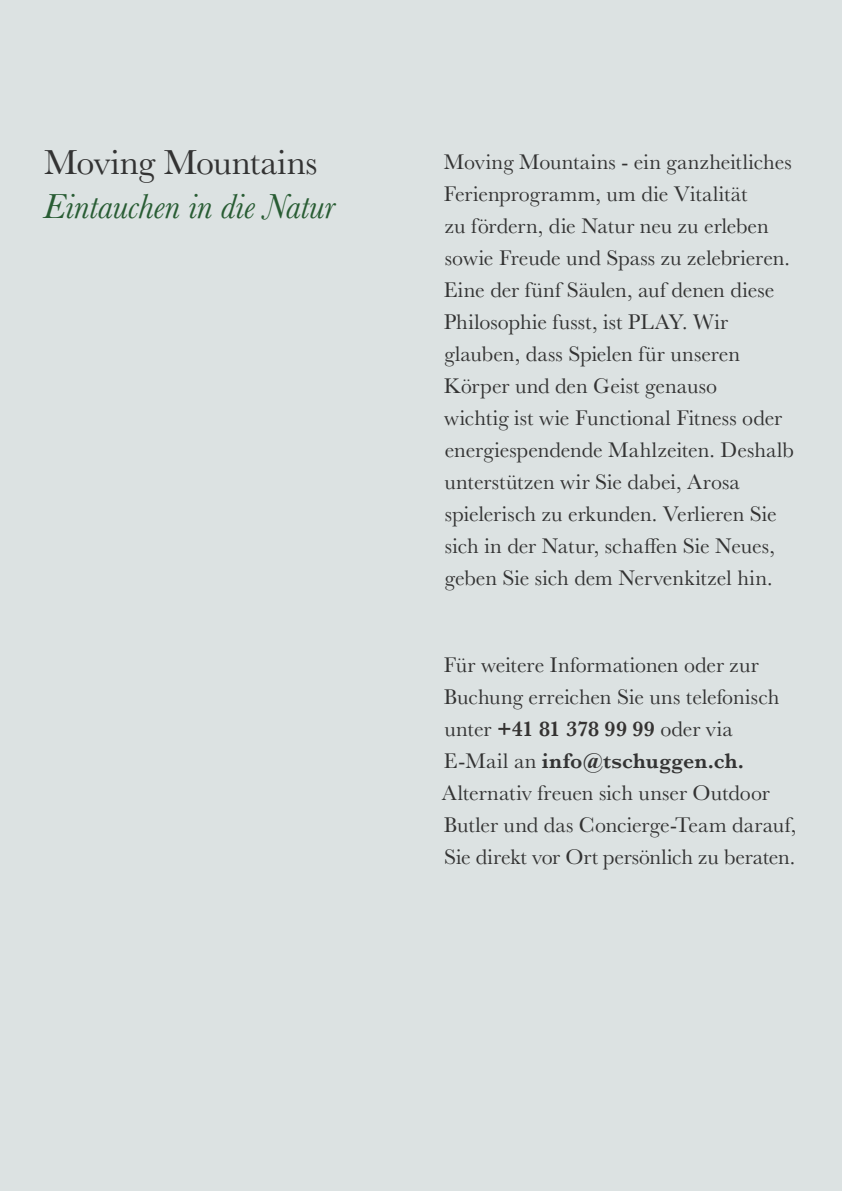
<style>
.page{position:relative;width:842px;height:1191px;background:#dce2e2}
.page>*{position:absolute;margin:0;border:0;box-sizing:border-box;transform-origin:0 0}
.t1{font:italic 36px "Baskerville";letter-spacing:-.005em;color:#285c33}
.t2{font:36px "Baskerville";letter-spacing:-.005em;color:#333}
.t3{font:22px/32px "Baskerville";color:#333}
.s1{font-weight:600;color:#343231}
.s2{font-weight:600}
</style>
<div class="page">
<h1 class="t2" style="left:44px;top:139px;width:275px">Moving Mountains</h1>
<h1 class="t1" style="left:43px;top:182px;width:293px">Eintauchen in die Natur</h1>
<p class="t3" style="left:444px;top:146px;width:352px">Moving Mountains - ein ganzheitliches Ferienprogramm, um die Vitalität<br>zu fördern, die Natur neu zu erleben sowie Freude und Spass zu zelebrieren.<br>Eine der fünf Säulen, auf denen diese Philosophie fusst, ist PLAY. Wir glauben, dass Spielen für unseren Körper und den Geist genauso<br>wichtig ist wie Functional Fitness oder energiespendende Mahlzeiten. Deshalb unterstützen wir Sie dabei, Arosa spielerisch zu erkunden. Verlieren Sie sich in der Natur, schaffen Sie Neues, geben Sie sich dem Nervenkitzel hin.</p>
<p class="t3" style="left:442px;top:649px;width:356px">Für weitere Informationen oder zur Buchung erreichen Sie uns telefonisch unter <span class="s1">+41 81 378 99 99</span> oder via E-Mail an <span class="s2">info@tschuggen.ch.<br></span>Alternativ freuen sich unser Outdoor Butler und das Concierge-Team darauf, Sie direkt vor Ort persönlich zu beraten.</p>
</div>
